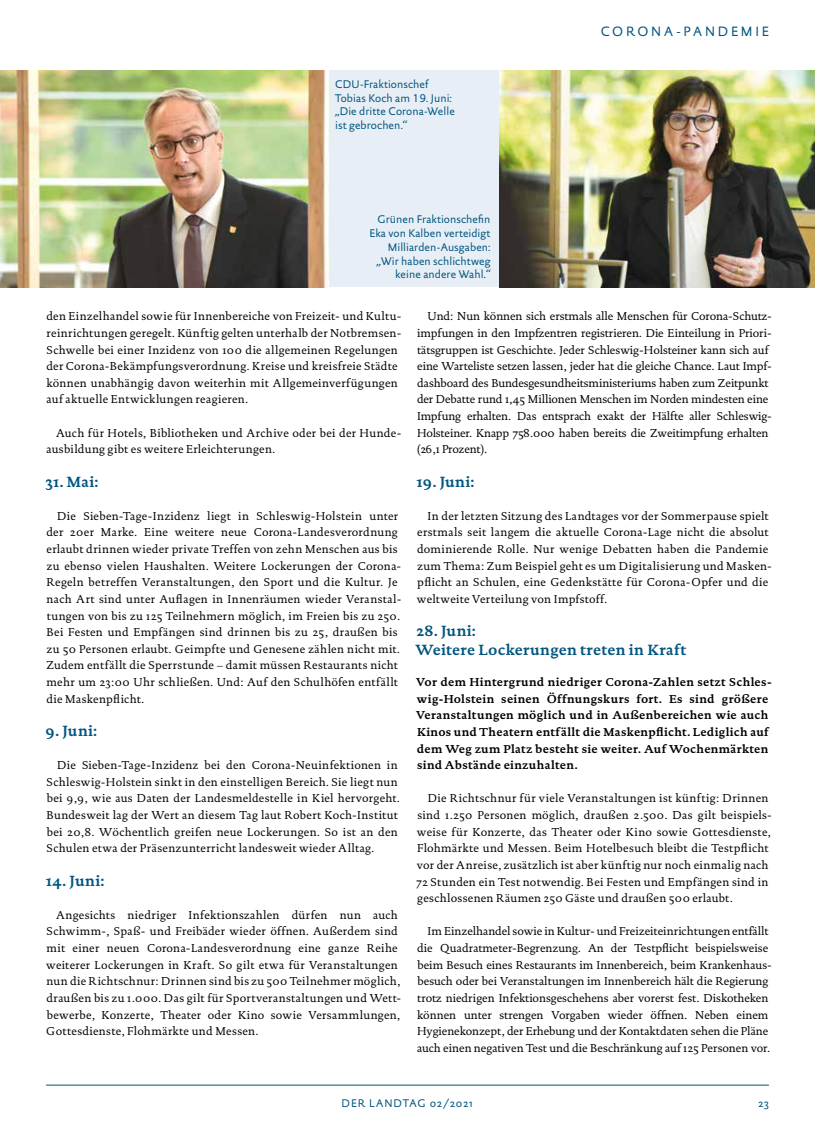
<style>
.page{position:relative;width:815px;height:1134px;background:#fff}
.page>*{position:absolute;margin:0;border:0;box-sizing:border-box;transform-origin:0 0}
.H5___010___12_15{font:700 15px/18.8px "DTL Documenta ST";letter-spacing:.02em;color:#00557f}
.t1{font:13.75px "DTL Documenta Sans ST";letter-spacing:.2em;color:#00557f}
.TEX___Fließtext___Ei{font:11.62px/16.6px "DTL Documenta ST";letter-spacing:.02em;color:#000}
.TEX___Fließtext___Ei-2{font:11.62px/16.6px "DTL Documenta ST";letter-spacing:-.01em;color:#000}
.TEX___Fließtext___Ei-3{font:11.62px/16.6px "DTL Documenta ST";color:#000}
.TEX___Aufmacher___1{font:700 11.62px/16.6px "DTL Documenta ST";letter-spacing:.025em;color:#000}
.TEX___BU___links{font:11.25px/13.8px "DTL Documenta Sans T";letter-spacing:.01em;color:#00557f}
.t2{font:11.25px "DTL Documenta Sans ST";letter-spacing:.08em;color:#00557f}
</style>
<div class="page">
<div style="left:0;top:71px;width:815px;height:216px;background:#e8eef5"></div>
<img style="left:0;top:71px;width:328px;height:216px">
<img style="left:499px;top:71px;width:316px;height:216px">
<hr style="left:46px;top:1085px;width:723px;height:1px;background:#00557f">
<p class="TEX___BU___links" style="left:335px;top:77px;width:121px">CDU-Fraktionschef<br>Tobias Koch am 19. Juni: „Die dritte Corona-Welle ist gebrochen.“</p>
<p class="TEX___BU___links" style="left:369px;top:212px;width:122px;text-align:right">Grünen Fraktionschefin<br>Eka von Kalben verteidigt<br>Milliarden-Ausgaben: „Wir haben schlichtweg keine andere Wahl.“</p>
<p class="t1" style="left:601px;top:23px;width:170px">CORONA-PANDEMIE</p>
<p class="TEX___Fließtext___Ei" style="left:46px;top:308px;width:356px">den Einzelhandel sowie für Innenbereiche von Freizeit- und Kultu&shy;reinrichtungen geregelt. Künftig gelten unterhalb der Notbremsen-Schwelle bei einer Inzidenz von 100 die allgemeinen Regelungen der Corona-Bekämpfungsverordnung. Kreise und kreisfreie Städte können unabhängig davon weiterhin mit Allgemeinverfügungen auf aktuelle Entwicklungen reagieren.</p>
<p class="TEX___Fließtext___Ei" style="left:47px;top:424px;width:356px;text-indent:9px">Auch für Hotels, Bibliotheken und Archive oder bei der Hunde&shy;ausbildung gibt es weitere Erleichterungen.</p>
<p class="H5___010___12_15" style="left:46px;top:472px;width:54px">31. Mai:</p>
<p class="TEX___Fließtext___Ei" style="left:46px;top:507px;width:356px;text-indent:11px">Die Sieben-Tage-Inzidenz liegt in Schleswig-Holstein unter der 20er Marke. Eine weitere neue Corona-Landesverordnung erlaubt drinnen wieder private Treffen von zehn Menschen aus bis zu ebenso vielen Haushalten. Weitere Lockerungen der Corona-Regeln betreffen Veranstaltungen, den Sport und die Kultur. Je nach Art sind unter Auflagen in Innenräumen wieder Veranstal&shy;tungen von bis zu 125 Teilnehmern möglich, im Freien bis zu 250.<br>Bei Festen und Empfängen sind drinnen bis zu 25, draußen bis zu 50 Personen erlaubt. Geimpfte und Genesene zählen nicht mit.<br>Zudem entfällt die Sperrstunde – damit müssen Restaurants nicht mehr um 23:00 Uhr schließen. Und: Auf den Schulhöfen entfällt die Maskenpflicht.</p>
<p class="H5___010___12_15" style="left:45px;top:721px;width:53px">9. Juni:</p>
<p class="TEX___Fließtext___Ei" style="left:46px;top:757px;width:355px;text-indent:11px">Die Sieben-Tage-Inzidenz bei den Corona-Neuinfektionen in Schleswig-Holstein sinkt in den einstelligen Bereich. Sie liegt nun bei 9,9, wie aus Daten der Landesmeldestelle in Kiel hervorgeht.<br>Bundesweit lag der Wert an diesem Tag laut Robert Koch-Institut bei 20,8. Wöchentlich greifen neue Lockerungen. So ist an den Schulen etwa der Präsenzunterricht landesweit wieder Alltag.</p>
<p class="H5___010___12_15" style="left:46px;top:871px;width:59px">14. Juni:</p>
<p class="TEX___Fließtext___Ei" style="left:46px;top:906px;width:357px;text-indent:10px">Angesichts niedriger Infektionszahlen dürfen nun auch Schwimm-, Spaß- und Freibäder wieder öffnen. Außerdem sind mit einer neuen Corona-Landesverordnung eine ganze Reihe weiterer Lockerungen in Kraft. So gilt etwa für Veranstaltungen nun die Richtschnur: Drinnen sind bis zu 500 Teilnehmer möglich, draußen bis zu 1.000. Das gilt für Sportveranstaltungen und Wett&shy;bewerbe, Konzerte, Theater oder Kino sowie Versammlungen, Gottesdienste, Flohmärkte und Messen.</p>
<p class="TEX___Fließtext___Ei-2" style="left:417px;top:308px;width:357px;text-indent:11px">Und: Nun können sich erstmals alle Menschen für Corona-Schutz&shy;impfungen in den Impfzentren registrieren. Die Einteilung in Priori&shy;tätsgruppen ist Geschichte. Jeder Schleswig-Holsteiner kann sich auf eine Warteliste setzen lassen, jeder hat die gleiche Chance. Laut Impf&shy;dashboard des Bundesgesundheitsministeriums haben zum Zeitpunkt der Debatte rund 1,45 Millionen Menschen im Norden mindesten eine Impfung erhalten. Das entsprach exakt der Hälfte aller Schleswig-Holsteiner. Knapp 758.000 haben bereits die Zweitimpfung erhalten (26,1 Prozent).</p>
<p class="H5___010___12_15" style="left:417px;top:472px;width:59px">19. Juni:</p>
<p class="TEX___Fließtext___Ei" style="left:417px;top:507px;width:357px;text-indent:11px">In der letzten Sitzung des Landtages vor der Sommerpause spielt erstmals seit langem die aktuelle Corona-Lage nicht die absolut dominierende Rolle. Nur wenige Debatten haben die Pandemie zum Thema: Zum Beispiel geht es um Digitalisierung und Masken&shy;pflicht an Schulen, eine Gedenkstätte für Corona-Opfer und die weltweite Verteilung von Impfstoff.</p>
<p class="H5___010___12_15" style="left:416px;top:621px;width:272px">28. Juni:<br>Weitere Lockerungen treten in Kraft</p>
<p class="TEX___Aufmacher___1" style="left:416px;top:674px;width:357px">Vor dem Hintergrund niedriger Corona-Zahlen setzt Schles&shy;wig-Holstein seinen Öffnungskurs fort. Es sind größere Veranstaltungen möglich und in Außenbereichen wie auch Kinos und Theatern entfällt die Maskenpflicht. Lediglich auf dem Weg zum Platz besteht sie weiter. Auf Wochenmärkten sind Abstände einzuhalten.</p>
<p class="TEX___Fließtext___Ei" style="left:417px;top:790px;width:357px;text-indent:11px">Die Richtschnur für viele Veranstaltungen ist künftig: Drinnen sind 1.250 Personen möglich, draußen 2.500. Das gilt beispiels&shy;weise für Konzerte, das Theater oder Kino sowie Gottesdienste, Flohmärkte und Messen. Beim Hotelbesuch bleibt die Testpflicht vor der Anreise, zusätzlich ist aber künftig nur noch einmalig nach 72 Stunden ein Test notwendig. Bei Festen und Empfängen sind in geschlossenen Räumen 250 Gäste und draußen 500 erlaubt.</p>
<p class="TEX___Fließtext___Ei-3" style="left:417px;top:923px;width:356px;text-indent:11px">Im Einzelhandel sowie in Kultur- und Freizeiteinrichtungen entfällt die Quadratmeter-Begrenzung. An der Testpflicht beispielsweise beim Besuch eines Restaurants im Innenbereich, beim Krankenhaus&shy;besuch oder bei Veranstaltungen im Innenbereich hält die Regierung trotz niedrigen Infektionsgeschehens aber vorerst fest. Diskotheken können unter strengen Vorgaben wieder öffnen. Neben einem Hygienekonzept, der Erhebung und der Kontaktdaten sehen die Pläne auch einen negativen Test und die Beschränkung auf 125 Personen vor.</p>
<p class="t2" style="left:342px;top:1097px;width:132px">DER LANDTAG 02/2021</p>
<p class="t2" style="left:758px;top:1097px;width:12px">23</p>
</div>
